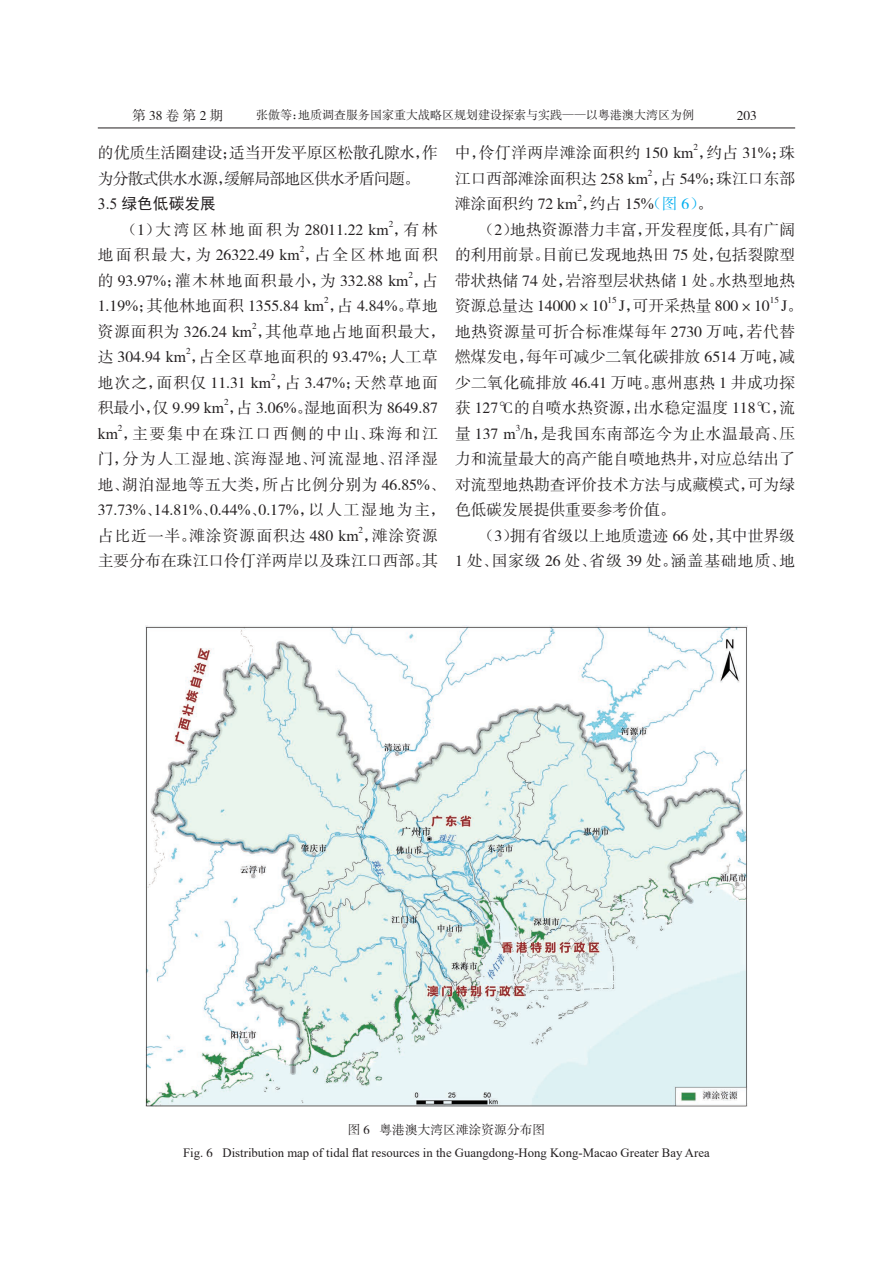
<style>
.page{position:relative;width:893px;height:1263px;background:#fff}
.page>*{position:absolute;margin:0;border:0;box-sizing:border-box;transform-origin:0 0}
.t1{font:15.75px/25.5px "FZSSJW GB1 0";letter-spacing:.005em;color:#231f20;text-align:justify}
.t2{font:15.75px/25.5px "FZSSJW GB1 0";letter-spacing:.065em;color:#231f20}
.t3{font:15.75px/25.5px "FZSSJW GB1 0";letter-spacing:-.035em;color:#231f20}
.t4{font:15.75px "FZSSJW GB1 0";letter-spacing:.085em;color:#231f20}
.t5{font:15.75px "FZSSJW GB1 0";letter-spacing:.035em;color:#231f20}
.t6{font:15.75px "FZSSJW GB1 0";letter-spacing:.08em;color:#231f20}
.t7{font:15.75px "FZSSJW GB1 0";letter-spacing:.14em;color:#231f20}
.t8{font:15.75px "FZSSJW GB1 0";letter-spacing:.05em;color:#231f20}
.t9{font:15.75px "FZSSJW GB1 0";letter-spacing:.03em;color:#231f20}
.t10{font:15.75px "FZSSJW GB1 0";letter-spacing:.17em;color:#231f20}
.t11{font:15.75px "FZSSJW GB1 0";letter-spacing:.12em;color:#231f20}
.t12{font:15.75px "Sim Hei";color:#231f20}
.t13{font:15.75px "Times New Roman";color:#231f20}
.t14{font:13.5px "FZSSJW GB1 0";letter-spacing:.25em;color:#231f20}
.t15{font:12.75px "Times New Roman";color:#231f20}
.t16{font:12.75px "FZSSJW GB1 0";color:#231f20}
.t17{font:12px "FZSSJW GB1 0";color:#231f20}
.t18{font:9.15px "FZSSJW GB1 0";color:#231f20}
.s1{font-family:"Fang Song"}
.s2{font-family:"Times New Roman"}
.s3{font-family:"Fang Song";color:#00aeef}
.s4{color:#00aeef}
.s5{font-family:"FZSSJW GB1 0"}
</style>
<div class="page">
<hr style="left:98px;top:128px;width:697px;height:1px;background:#231f20">
<img style="left:146px;top:625px;width:601px;height:482px">
<p class="t14" style="left:132px;top:109px;width:92px">第38卷第2期</p>
<p class="t17" style="left:256px;top:109px;width:439px">张傲等<span class="s1">：</span>地质调查服务国家重大战略区规划建设探索与实践<span class="s1">——</span>以粤港澳大湾区为例</p>
<p class="t14" style="left:737px;top:109px;width:22px">203</p>
<p class="t3" style="left:98px;top:141px;width:342px">的优质生活圈建设<span class="s1">；</span>适当开发平原区松散孔隙水<span class="s1">，</span>作为分散式供水水源<span class="s1">，</span>缓解局部地区供水矛盾问题<span class="s1">。</span></p>
<p class="t12" style="left:98px;top:196px;width:120px"><span class="s2">3.5</span> 绿色低碳发展</p>
<p class="t10" style="left:121px;top:221px;width:318px"><span class="s1">（</span>1<span class="s1">）</span>大湾区林地面积为 28011<span class="s2">.</span>22 <span class="s2">km</span> <span class="s1">，</span>有林</p>
<p class="t18" style="left:693px;top:143px;width:6px">2</p>
<p class="t1" style="left:455px;top:166px;width:342px">江口西部滩涂面积达 258 <span class="s2">km</span> <span class="s1">，</span>占 54<span class="s2">%</span><span class="s1">；</span>珠江口东部</p>
<p class="t9" style="left:455px;top:144px;width:342px">中<span class="s1">，</span>伶仃洋两岸滩涂面积约 150 <span class="s2">km</span> <span class="s1">，</span>约占 31<span class="s2">%</span><span class="s1">；</span>珠</p>
<p class="t18" style="left:648px;top:168px;width:6px">2</p>
<p class="t1" style="left:455px;top:192px;width:259px">滩涂面积约 72 <span class="s2">km</span> <span class="s1">，</span>约占 15<span class="s2">%</span><span class="s3">（</span><span class="s4">图 6</span><span class="s3">）</span><span class="s1">。</span></p>
<p class="t18" style="left:577px;top:194px;width:6px">2</p>
<p class="t1" style="left:455px;top:217px;width:342px;text-indent:24px"><span class="s1">（</span>2<span class="s1">）</span>地热资源潜力丰富<span class="s1">，</span>开发程度低<span class="s1">，</span>具有广阔的利用前景<span class="s1">。</span>目前已发现地热田 75 处<span class="s1">，</span>包括裂隙型带状热储 74 处<span class="s1">，</span>岩溶型层状热储 1 处<span class="s1">。</span>水热型地热资源总量达 14000×10</p>
<p class="t18" style="left:389px;top:219px;width:6px">2</p>
<p class="t7" style="left:98px;top:246px;width:342px">地面积最大<span class="s1">，</span>为 26322<span class="s2">.</span>49 <span class="s2">km</span> <span class="s1">，</span>占全区林地面积</p>
<p class="t18" style="left:300px;top:245px;width:6px">2</p>
<p class="t4" style="left:98px;top:272px;width:342px">的 93<span class="s2">.</span>97<span class="s2">%</span><span class="s1">；</span>灌木林地面积最小<span class="s1">，</span>为 332<span class="s2">.</span>88 <span class="s2">km</span> <span class="s1">，</span>占</p>
<p class="t18" style="left:408px;top:270px;width:6px">2</p>
<p class="t1" style="left:98px;top:294px;width:342px">1<span class="s2">.</span>19<span class="s2">%</span><span class="s1">；</span>其他林地面积 1355<span class="s2">.</span>84 <span class="s2">km</span> <span class="s1">，</span>占 4<span class="s2">.</span>84<span class="s2">%</span><span class="s1">。</span>草地</p>
<p class="t18" style="left:607px;top:296px;width:11px">15</p>
<p class="t1" style="left:619px;top:294px;width:152px"><span class="s2">J</span><span class="s1">，</span>可开采热量 800×10</p>
<p class="t18" style="left:770px;top:296px;width:11px">15</p>
<p class="t18" style="left:324px;top:296px;width:6px">2</p>
<p class="t8" style="left:98px;top:323px;width:350px">资源面积为 326<span class="s2">.</span>24 <span class="s2">km</span> <span class="s1">，</span>其他草地占地面积最大<span class="s1">，</span></p>
<p class="t13" style="left:781px;top:295px;width:23px">J<span class="s1">。</span></p>
<p class="t1" style="left:455px;top:319px;width:342px">地热资源量可折合标准煤每年 2730 万吨<span class="s1">，</span>若代替燃煤发电<span class="s1">，</span>每年可减少二氧化碳排放 6514 万吨<span class="s1">，</span>减少二氧化硫排放 46<span class="s2">.</span>41 万吨<span class="s1">。</span>惠州惠热 1 井成功探获 127℃的自喷水热资源<span class="s1">，</span>出水稳定温度 118℃<span class="s1">，</span>流量 137 <span class="s2">m /h</span><span class="s1">，</span>是我国东南部迄今为止水温最高<span class="s1">、</span>压</p>
<p class="t18" style="left:252px;top:321px;width:6px">2</p>
<p class="t5" style="left:98px;top:348px;width:342px">达 304<span class="s2">.</span>94 <span class="s2">km</span> <span class="s1">，</span>占全区草地面积的 93<span class="s2">.</span>47<span class="s2">%</span><span class="s1">；</span>人工草</p>
<p class="t18" style="left:186px;top:347px;width:6px">2</p>
<p class="t6" style="left:98px;top:374px;width:342px">地次之<span class="s1">，</span>面积仅 11<span class="s2">.</span>31 <span class="s2">km</span> <span class="s1">，</span>占 3<span class="s2">.</span>47<span class="s2">%</span><span class="s1">；</span>天然草地面</p>
<p class="t18" style="left:271px;top:372px;width:6px">2</p>
<p class="t1" style="left:98px;top:396px;width:342px">积最小<span class="s1">，</span>仅 9<span class="s2">.</span>99 <span class="s2">km</span> <span class="s1">，</span>占 3<span class="s2">.</span>06<span class="s2">%</span><span class="s1">。</span>湿地面积为 8649<span class="s2">.</span>87</p>
<p class="t18" style="left:224px;top:398px;width:6px">2</p>
<p class="t11" style="left:98px;top:425px;width:342px"><span class="s2">km</span> <span class="s1">，</span>主要集中在珠江口西侧的中山<span class="s1">、</span>珠海和江</p>
<p class="t18" style="left:118px;top:423px;width:6px">2</p>
<p class="t2" style="left:98px;top:447px;width:350px">门<span class="s1">，</span>分为人工湿地<span class="s1">、</span>滨海湿地<span class="s1">、</span>河流湿地<span class="s1">、</span>沼泽湿地<span class="s1">、</span>湖泊湿地等五大类<span class="s1">，</span>所占比例分别为 46<span class="s2">.</span>85<span class="s2">%</span><span class="s1">、<br></span>37<span class="s2">.</span>73<span class="s2">%</span><span class="s1">、</span>14<span class="s2">.</span>81<span class="s2">%</span><span class="s1">、</span>0<span class="s2">.</span>44<span class="s2">%</span><span class="s1">、</span>0<span class="s2">.</span>17<span class="s2">%</span><span class="s1">，</span>以人工湿地为主<span class="s1">，</span>占比近一半<span class="s1">。</span>滩涂资源面积达 480 <span class="s2">km</span> <span class="s1">，</span>滩涂资源</p>
<p class="t18" style="left:516px;top:423px;width:6px">3</p>
<p class="t1" style="left:455px;top:447px;width:342px">力和流量最大的高产能自喷地热井<span class="s1">，</span>对应总结出了对流型地热勘查评价技术方法与成藏模式<span class="s1">，</span>可为绿色低碳发展提供重要参考价值<span class="s1">。</span></p>
<p class="t1" style="left:455px;top:523px;width:342px;text-align:right"><span class="s1">（</span>3<span class="s1">）</span>拥有省级以上地质遗迹 66 处<span class="s1">，</span>其中世界级<br>1 处<span class="s1">、</span>国家级 26 处<span class="s1">、</span>省级 39 处<span class="s1">。</span>涵盖基础地质<span class="s1">、</span>地</p>
<p class="t18" style="left:359px;top:525px;width:6px">2</p>
<p class="t1" style="left:98px;top:549px;width:342px">主要分布在珠江口伶仃洋两岸以及珠江口西部<span class="s1">。</span>其</p>
<p class="t16" style="left:348px;top:1123px;width:199px">图 6 粤港澳大湾区滩涂资源分布图</p>
<p class="t15" style="left:183px;top:1143px;width:528px">Fig. <span class="s5">6</span> Distribution map of tidal flat resources in the Guangdong-Hong Kong-Macao Greater Bay Area</p>
</div>
